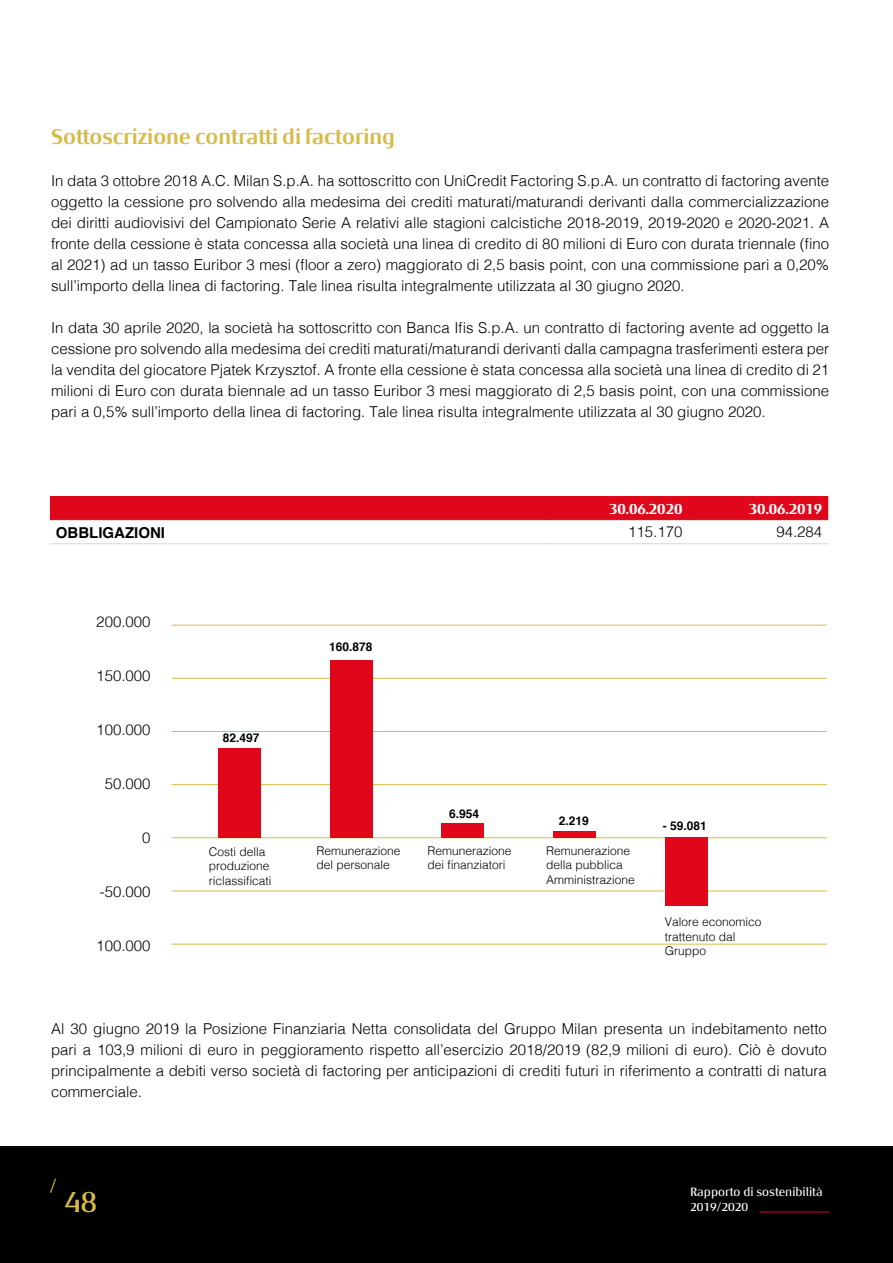
<style>
.page{position:relative;width:893px;height:1263px;background:#fff}
.page>*{position:absolute;margin:0;border:0;box-sizing:border-box;transform-origin:0 0}
.t1{font:30px "Milan Type Rev";color:#d6bc47}
.t2{font:700 21px "Milan Type Rev";color:#d6bc47}
.t3{font:18px "Milan Type Rev";color:#d6bc47}
.t4{font:300 15px/21px "Helvetica";color:#000;text-align:justify}
.t5{font:700 15px "Milan Type Rev";color:#fff}
.t6{font:700 15px "Helvetica";color:#000}
.t7{font:300 12px/14.4px "Helvetica";color:#000}
.t8{font:12px "Milan Type Rev";color:#fff}
.t9{font:700 12px "Helvetica";color:#000}
</style>
<div class="page">
<div style="left:0;top:1146px;width:893px;height:117px;background:#000"></div>
<hr style="left:760px;top:1211px;width:69px;height:1px;background:#e0071b">
<div style="left:50px;top:496px;width:778px;height:24px;background:#e0071b"></div>
<hr style="left:50px;top:520px;width:499px;height:1px;background:#dadada">
<hr style="left:549px;top:520px;width:139px;height:1px;background:#dadada">
<hr style="left:688px;top:520px;width:140px;height:1px;background:#dadada">
<hr style="left:50px;top:543px;width:499px;height:1px;background:#dadada">
<hr style="left:549px;top:543px;width:139px;height:1px;background:#dadada">
<hr style="left:688px;top:543px;width:140px;height:1px;background:#dadada">
<hr style="left:172px;top:784px;width:655px;height:1px;background:#d6bc47">
<hr style="left:172px;top:731px;width:655px;height:1px;background:#d6bc47">
<hr style="left:172px;top:678px;width:655px;height:1px;background:#d6bc47">
<hr style="left:172px;top:625px;width:655px;height:1px;background:#d6bc47">
<hr style="left:172px;top:944px;width:655px;height:1px;background:#d6bc47">
<hr style="left:172px;top:890px;width:655px;height:1px;background:#d6bc47">
<hr style="left:172px;top:837px;width:655px;height:1px;background:#d6bc47">
<div style="left:218px;top:748px;width:43px;height:90px;background:#e0071b"></div>
<div style="left:330px;top:660px;width:43px;height:178px;background:#e0071b"></div>
<div style="left:442px;top:823px;width:42px;height:14px;background:#e0071b"></div>
<div style="left:553px;top:831px;width:43px;height:6px;background:#e0071b"></div>
<div style="left:665px;top:837px;width:42px;height:69px;background:#e0071b"></div>
<hr style="left:892px;top:0;width:1px;height:1146px;background:#e8e8e8">
<h2 class="t2" style="left:51px;top:125px;width:345px">Sottoscrizione contratti di factoring</h2>
<p class="t4" style="left:51px;top:169px;width:780px">In data 3 ottobre 2018 A.C. Milan S.p.A. ha sottoscritto con UniCredit Factoring S.p.A. un contratto di factoring avente oggetto la cessione pro solvendo alla medesima dei crediti maturati/maturandi derivanti dalla commercializzazione dei diritti audiovisivi del Campionato Serie A relativi alle stagioni calcistiche 2018-2019, 2019-2020 e 2020-2021. A fronte della cessione è stata concessa alla società una linea di credito di 80 milioni di Euro con durata triennale (fino al 2021) ad un tasso Euribor 3 mesi (floor a zero) maggiorato di 2,5 basis point, con una commissione pari a 0,20% sull’importo della linea di factoring. Tale linea risulta integralmente utilizzata al 30 giugno 2020.</p>
<p class="t4" style="left:51px;top:316px;width:780px">In data 30 aprile 2020, la società ha sottoscritto con Banca Ifis S.p.A. un contratto di factoring avente ad oggetto la cessione pro solvendo alla medesima dei crediti maturati/maturandi derivanti dalla campagna trasferimenti estera per la vendita del giocatore Pjatek Krzysztof. A fronte ella cessione è stata concessa alla società una linea di credito di 21 milioni di Euro con durata biennale ad un tasso Euribor 3 mesi maggiorato di 2,5 basis point, con una commissione pari a 0,5% sull’importo della linea di factoring. Tale linea risulta integralmente utilizzata al 30 giugno 2020.</p>
<p class="t5" style="left:609px;top:500px;width:75px">30.06.2020</p>
<p class="t5" style="left:749px;top:500px;width:75px">30.06.2019</p>
<p class="t6" style="left:56px;top:520px;width:111px">OBBLIGAZIONI</p>
<p class="t4" style="left:628px;top:520px;width:56px">115.170</p>
<p class="t4" style="left:776px;top:520px;width:47px">94.284</p>
<p class="t4" style="left:96px;top:610px;width:56px">200.000</p>
<p class="t4" style="left:96px;top:664px;width:56px">150.000</p>
<p class="t4" style="left:96px;top:718px;width:56px">100.000</p>
<p class="t4" style="left:105px;top:772px;width:47px">50.000</p>
<p class="t4" style="left:142px;top:826px;width:10px">0</p>
<p class="t4" style="left:100px;top:880px;width:52px">-50.000</p>
<p class="t4" style="left:96px;top:934px;width:56px">100.000</p>
<p class="t9" style="left:329px;top:637px;width:45px">160.878</p>
<p class="t9" style="left:223px;top:728px;width:38px">82.497</p>
<p class="t9" style="left:449px;top:804px;width:32px">6.954</p>
<p class="t9" style="left:559px;top:811px;width:32px">2.219</p>
<p class="t7" style="left:209px;top:844px;width:64px">Costi della produzione riclassificati</p>
<p class="t7" style="left:317px;top:842px;width:86px">Remunerazione del personale</p>
<p class="t7" style="left:427px;top:842px;width:86px">Remunerazione dei finanziatori</p>
<p class="t7" style="left:546px;top:842px;width:90px">Remunerazione della pubblica<br>Amministrazione</p>
<p class="t9" style="left:663px;top:816px;width:46px">- 59.081</p>
<p class="t7" style="left:665px;top:914px;width:98px">Valore economico trattenuto dal<br>Gruppo</p>
<p class="t4" style="left:51px;top:1017px;width:777px">Al 30 giugno 2019 la Posizione Finanziaria Netta consolidata del Gruppo Milan presenta un indebitamento netto pari a 103,9 milioni di euro in peggioramento rispetto all’esercizio 2018/2019 (82,9 milioni di euro). Ciò è dovuto principalmente a debiti verso società di factoring per anticipazioni di crediti futuri in riferimento a contratti di natura commerciale.</p>
<p class="t3" style="left:50px;top:1175px;width:8px">/</p>
<p class="t8" style="left:690px;top:1185px;width:134px">Rapporto di sostenibilità</p>
<h1 class="t1" style="left:64px;top:1184px;width:35px">48</h1>
<p class="t8" style="left:690px;top:1200px;width:60px">2019/2020</p>
</div>
